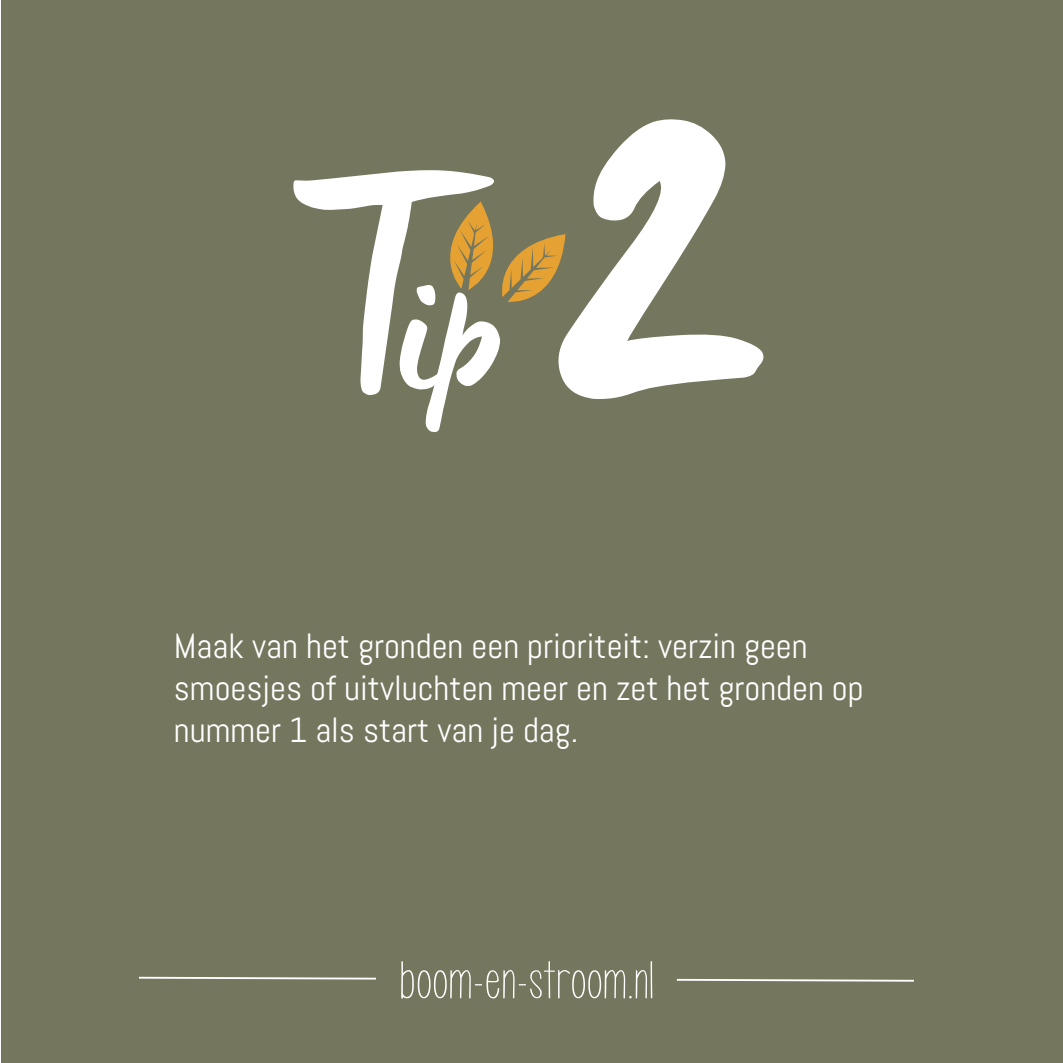
<style>
.page{position:relative;width:1063px;height:1063px;background:#fff}
.page>*{position:absolute;margin:0;border:0;box-sizing:border-box;transform-origin:0 0}
.t1{font:300px "Manus Smooth";color:#fff}
.t2{font:180px "Manus Smooth";color:#fff}
.t3{font:43.5px "KG Call Me Maybe";color:#fff;scale:1.2 1}
.t4{font:35px/42px "Abel";color:#fff}
.s1{font-size:540px}
</style>
<div class="page">
<div style="left:1px;top:0;width:1062px;height:1063px;background:#74765e"></div>
<svg style="left:450px;top:202px;width:116px;height:100px"></svg>
<svg style="left:676px;top:978px;width:238px;height:4px"></svg>
<svg style="left:139px;top:976px;width:237px;height:4px"></svg>
<h1 class="t1" style="left:293px;top:111px;width:478px">T <span class="s1">2</span></h1>
<h2 class="t2" style="left:399px;top:219px;width:105px">ip</h2>
<p class="t4" style="left:174px;top:625px;width:691px">Maak van het gronden een prioriteit: verzin geen smoesjes of uitvluchten meer en zet het gronden op nummer 1 als start van je dag.</p>
<p class="t3" style="left:399px;top:955px;width:214px">boom-en-stroom.nl</p>
</div>
